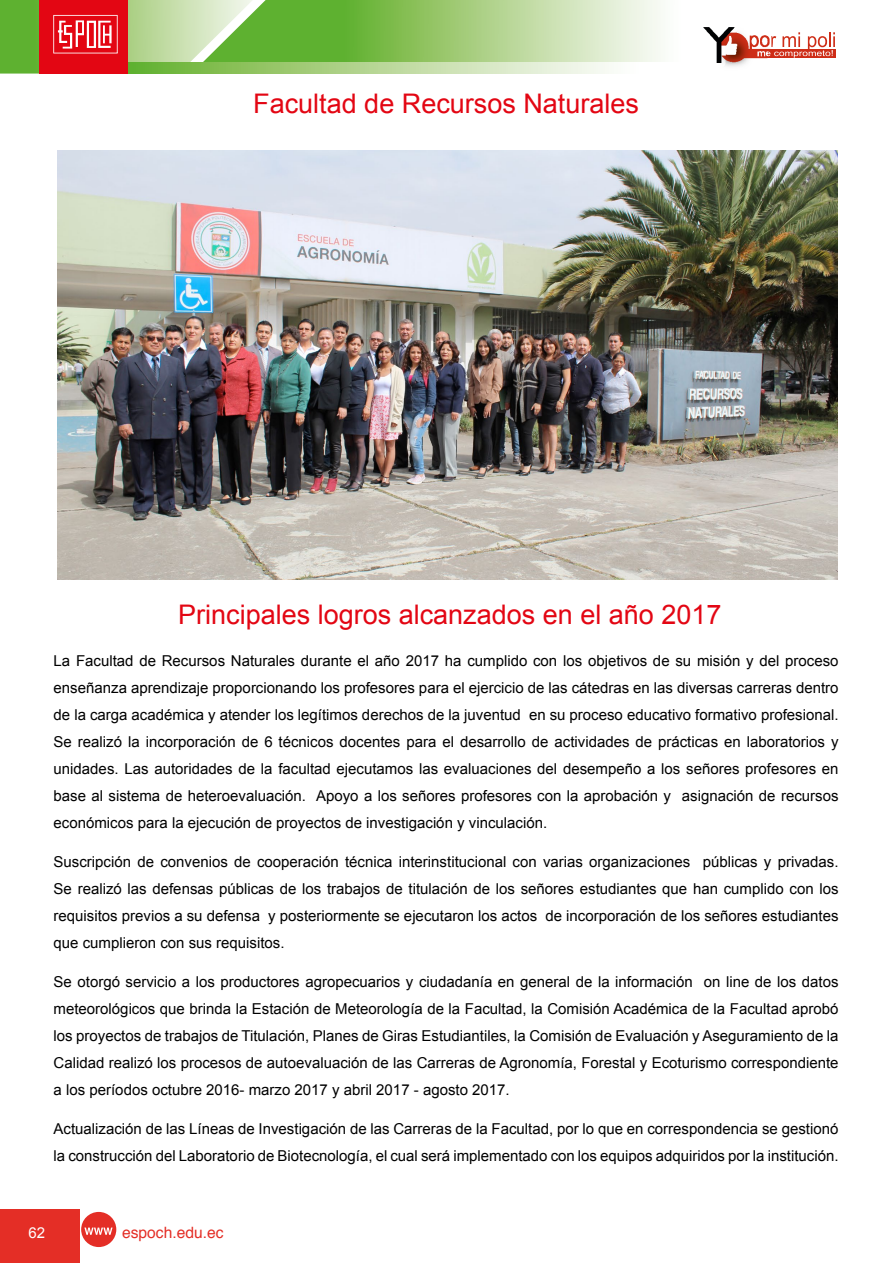
<style>
.page{position:relative;width:893px;height:1263px;background:#fff}
.page>*{position:absolute;margin:0;border:0;box-sizing:border-box;transform-origin:0 0}
.t1{font:27px "Arial";color:#e30613}
.t2{font:15.6px "Helvetica";color:#e42e26}
.t3{font:15px/27px "Arial";color:#000;text-align:justify}
.t4{font:15px "Arial";color:#fff}
</style>
<div class="page">
<div style="left:81px;top:1212px;width:35px;height:35px;background:#e42e26;border-radius:50%"></div>
<svg style="left:84px;top:1227px;width:29px;height:8px"></svg>
<svg style="left:0;top:0;width:836px;height:74px"></svg>
<div style="left:0;top:1209px;width:79px;height:54px;background:#e42e26"></div>
<img style="left:700px;top:24px;width:73px;height:48px">
<img style="left:57px;top:151px;width:780px;height:428px">
<h1 class="t1" style="left:253px;top:86px;width:387px">Facultad de Recursos Naturales</h1>
<h1 class="t1" style="left:178px;top:596px;width:545px">Principales logros alcanzados en el año 2017</h1>
<p class="t3" style="left:54px;top:647px;width:786px">La Facultad de Recursos Naturales durante el año 2017 ha cumplido con los objetivos de su misión y del proceso enseñanza aprendizaje proporcionando los profesores para el ejercicio de las cátedras en las diversas carreras dentro de la carga académica y atender los legítimos derechos de la juventud en su proceso educativo formativo profesional.<br>Se realizó la incorporación de 6 técnicos docentes para el desarrollo de actividades de prácticas en laboratorios y unidades. Las autoridades de la facultad ejecutamos las evaluaciones del desempeño a los señores profesores en base al sistema de heteroevaluación. Apoyo a los señores profesores con la aprobación y asignación de recursos económicos para la ejecución de proyectos de investigación y vinculación.</p>
<p class="t3" style="left:54px;top:848px;width:786px">Suscripción de convenios de cooperación técnica interinstitucional con varias organizaciones públicas y privadas.<br>Se realizó las defensas públicas de los trabajos de titulación de los señores estudiantes que han cumplido con los requisitos previos a su defensa y posteriormente se ejecutaron los actos de incorporación de los señores estudiantes que cumplieron con sus requisitos.</p>
<p class="t3" style="left:54px;top:968px;width:786px">Se otorgó servicio a los productores agropecuarios y ciudadanía en general de la información on line de los datos meteorológicos que brinda la Estación de Meteorología de la Facultad, la Comisión Académica de la Facultad aprobó los proyectos de trabajos de Titulación, Planes de Giras Estudiantiles, la Comisión de Evaluación y Aseguramiento de la Calidad realizó los procesos de autoevaluación de las Carreras de Agronomía, Forestal y Ecoturismo correspondiente a los períodos octubre 2016- marzo 2017 y abril 2017 - agosto 2017.</p>
<p class="t3" style="left:54px;top:1115px;width:786px">Actualización de las Líneas de Investigación de las Carreras de la Facultad, por lo que en correspondencia se gestionó la construcción del Laboratorio de Biotecnología, el cual será implementado con los equipos adquiridos por la institución.</p>
<p class="t4" style="left:28px;top:1223px;width:18px">62</p>
<p class="t2" style="left:122px;top:1220px;width:103px">espoch.edu.ec</p>
</div>
